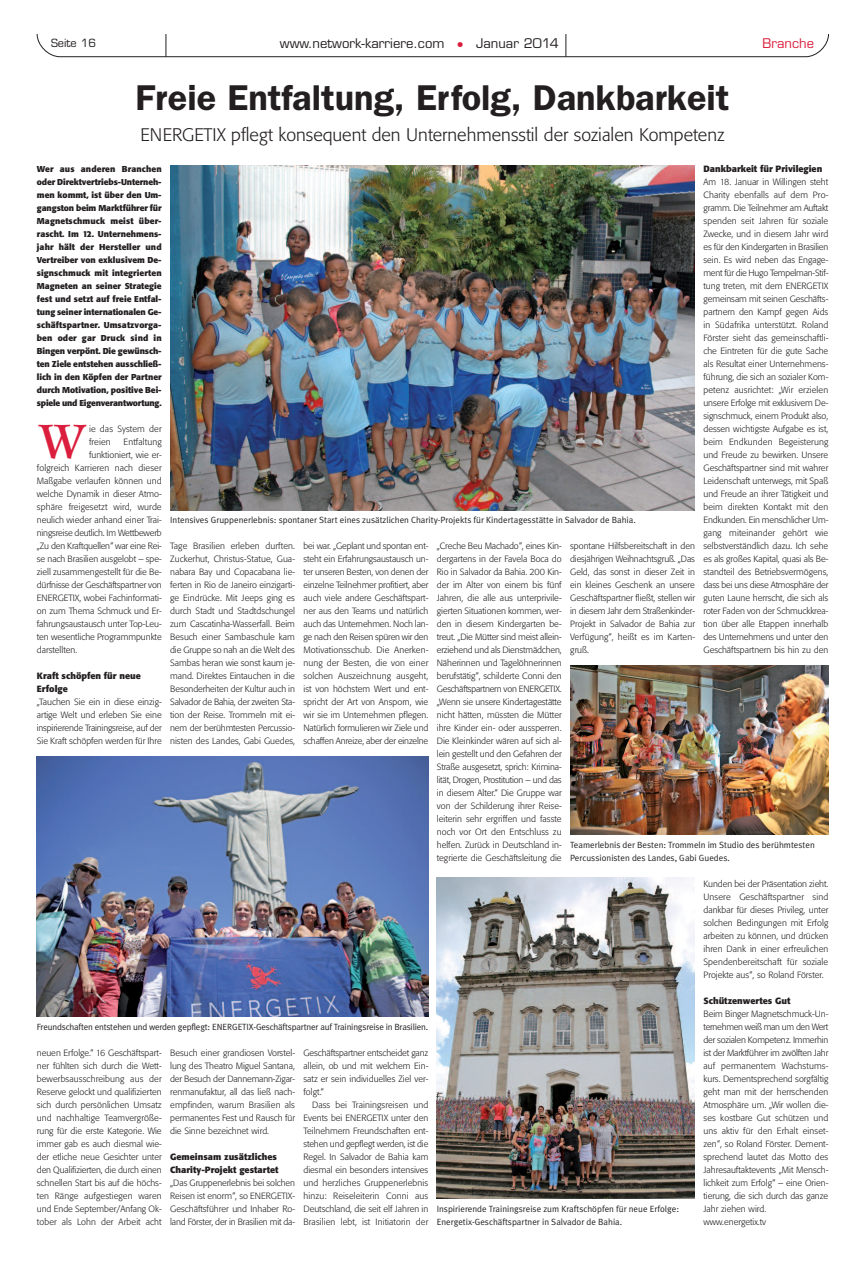
<style>
.page{position:relative;width:851px;height:1262px;background:#fff}
.page>*{position:absolute;margin:0;border:0;box-sizing:border-box;transform-origin:0 0}
.t1{font:500 49.9px "Esprit";color:#db1e3d}
.t2{font:600 36px "Franklin Gothic";color:#231f20}
.t3{font:300 18px "Formata";color:#231f20}
.t4{font:13px "Eurostile";color:#231f20}
.t5{font:13px "Eurostile";color:#db1e3d}
.t6{font:11px "Eurostile";color:#231f20}
.t7{font:300 9px/13px "Formata";color:#231f20;text-align:justify}
.t8{font:9px/13px "Meta Plus Normal";color:#231f20}
.t9{font:700 9px/13px "Formata";color:#231f20}
.t10{font:9px "Meta Plus Normal";letter-spacing:-.02em;color:#231f20}
.t11{font:300 9px "Formata";letter-spacing:-.02em;color:#231f20}
.t12{font:700 8.5px/13px "Formata";letter-spacing:-.025em;color:#231f20;text-align:justify}
.s1{color:#db1e3d}
</style>
<div class="page">
<svg style="left:37px;top:34px;width:791px;height:23px"></svg>
<img style="left:170px;top:165px;width:524px;height:345px">
<img style="left:37px;top:756px;width:391px;height:260px">
<img style="left:570px;top:665px;width:258px;height:169px">
<img style="left:437px;top:877px;width:257px;height:321px">
<p class="t6" style="left:51px;top:38px;width:46px">Seite 16</p>
<h3 class="t4" style="left:280px;top:38px;width:280px">www.network-karriere.com <span class="s1">●</span> Januar 2014</h3>
<h3 class="t5" style="left:762px;top:38px;width:53px">Branche</h3>
<h2 class="t2" style="left:135px;top:76px;width:595px">Freie Entfaltung, Erfolg, Dankbarkeit</h2>
<h3 class="t3" style="left:140px;top:127px;width:585px">ENERGETIX pflegt konsequent den Unternehmensstil der sozialen Kompetenz</h3>
<p class="t12" style="left:37px;top:163px;width:126px">Wer aus anderen Branchen oder Direktvertriebs-Unterneh&shy;men kommt, ist über den Um&shy;gangston beim Marktführer für Magnetschmuck meist über&shy;rascht. Im 12. Unternehmens&shy;jahr hält der Hersteller und Vertreiber von exklusivem De&shy;signschmuck mit integrierten Magneten an seiner Strategie fest und setzt auf freie Entfal&shy;tung seiner internationalen Ge&shy;schäftspartner. Umsatzvorga&shy;ben oder gar Druck sind in Bingen verpönt. Die gewünsch&shy;ten Ziele entstehen ausschließ&shy;lich in den Köpfen der Partner durch Motivation, positive Bei&shy;spiele und Eigenverantwortung.</p>
<h1 class="t1" style="left:37px;top:422px;width:52px">W</h1>
<p class="t7" style="left:89px;top:423px;width:74px">ie das System der freien</p>
<p class="t9" style="left:703px;top:163px;width:120px">Dankbarkeit für Privilegien</p>
<p class="t7" style="left:703px;top:176px;width:126px">Am 18. Januar in Willingen steht Charity ebenfalls auf dem Pro&shy;gramm. Die Teilnehmer am Auftakt spenden seit Jahren für soziale Zwecke, und in diesem Jahr wird es für den Kindergarten in Brasilien sein. Es wird neben das Engage&shy;ment für die Hugo Tempelman-Stif&shy;tung treten, mit dem ENERGETIX gemeinsam mit seinen Geschäfts&shy;partnern den Kampf gegen Aids in Südafrika unterstützt. Roland Förster sieht das gemeinschaftli&shy;che Eintreten für die gute Sache als Resultat einer Unternehmens&shy;führung, die sich an sozialer Kom&shy;petenz ausrichtet: „Wir erzielen unsere Erfolge mit exklusivem De&shy;signschmuck, einem Produkt also, dessen wichtigste Aufgabe es ist, beim Endkunden Begeisterung und Freude zu bewirken. Unsere Geschäftspartner sind mit wahrer Leidenschaft unterwegs, mit Spaß und Freude an ihrer Tätigkeit und beim direkten Kontakt mit den Endkunden. Ein menschlicher Um&shy;gang miteinander gehört wie selbstverständlich dazu. Ich sehe es als großes Kapital, quasi als Be&shy;standteil des Betriebsvermögens, dass bei uns diese Atmosphäre der guten Laune herrscht, die sich als roter Faden von der Schmuckkrea&shy;tion über alle Etappen innerhalb des Unternehmens und unter den Geschäftspartnern bis hin zu den</p>
<p class="t7" style="left:124px;top:436px;width:40px">Entfaltung</p>
<p class="t7" style="left:89px;top:449px;width:74px">funktioniert, wie er-</p>
<p class="t7" style="left:37px;top:462px;width:126px">folgreich Karrieren nach dieser</p>
<p class="t7" style="left:37px;top:475px;width:126px">Maßgabe verlaufen können und</p>
<p class="t7" style="left:37px;top:488px;width:126px">welche Dynamik in dieser Atmo-</p>
<p class="t7" style="left:37px;top:501px;width:126px">sphäre freigesetzt wird, wurde</p>
<p class="t7" style="left:37px;top:514px;width:126px">neulich wieder anhand einer Trai-</p>
<p class="t11" style="left:37px;top:528px;width:126px">ningsreise deutlich. Im Wettbewerb</p>
<p class="t7" style="left:37px;top:540px;width:126px">„Zu den Kraftquellen“ war eine Rei-</p>
<p class="t7" style="left:37px;top:553px;width:126px">se nach Brasilien ausgelobt – spe-</p>
<p class="t7" style="left:37px;top:566px;width:126px">ziell zusammengestellt für die Be-</p>
<p class="t7" style="left:37px;top:579px;width:126px">dürfnisse der Geschäftspartner von</p>
<p class="t7" style="left:37px;top:592px;width:126px">ENERGETIX, wobei Fachinformati-</p>
<p class="t7" style="left:37px;top:605px;width:126px">on zum Thema Schmuck und Er-</p>
<p class="t7" style="left:37px;top:618px;width:126px">fahrungsaustausch unter Top-Leu-</p>
<p class="t7" style="left:37px;top:631px;width:126px">ten wesentliche Programmpunkte</p>
<p class="t7" style="left:37px;top:644px;width:42px">darstellten.</p>
<p class="t9" style="left:37px;top:670px;width:105px">Kraft schöpfen für neue<br>Erfolge</p>
<p class="t7" style="left:37px;top:696px;width:126px">„Tauchen Sie ein in diese einzig&shy;artige Welt und erleben Sie eine inspirierende Trainingsreise, auf der Sie Kraft schöpfen werden für Ihre</p>
<p class="t8" style="left:170px;top:513px;width:467px">Intensives Gruppenerlebnis: spontaner Start eines zusätzlichen Charity-Projekts für Kindertagesstätte in Salvador de Bahia.</p>
<p class="t7" style="left:170px;top:540px;width:126px">Tage Brasilien erleben durften.<br>Zuckerhut, Christus-Statue, Gua&shy;nabara Bay und Copacabana lie&shy;ferten in Rio de Janeiro einzigarti&shy;ge Eindrücke. Mit Jeeps ging es durch Stadt und Stadtdschungel zum Cascatinha-Wasserfall. Beim Besuch einer Sambaschule kam die Gruppe so nah an die Welt des Sambas heran wie sonst kaum je&shy;mand. Direktes Eintauchen in die Besonderheiten der Kultur auch in Salvador de Bahia, der zweiten Sta&shy;tion der Reise. Trommeln mit ei&shy;nem der berühmtesten Percussio&shy;nisten des Landes, Gabi Guedes,</p>
<p class="t7" style="left:303px;top:540px;width:126px">bei war. „Geplant und spontan ent&shy;steht ein Erfahrungsaustausch un&shy;ter unseren Besten, von denen der einzelne Teilnehmer profitiert, aber auch viele andere Geschäftspart&shy;ner aus den Teams und natürlich auch das Unternehmen. Noch lan&shy;ge nach den Reisen spüren wir den Motivationsschub. Die Anerken&shy;nung der Besten, die von einer solchen Auszeichnung ausgeht, ist von höchstem Wert und ent&shy;spricht der Art von Ansporn, wie wir sie im Unternehmen pflegen.<br>Natürlich formulieren wir Ziele und schaffen Anreize, aber der einzelne</p>
<p class="t7" style="left:437px;top:540px;width:126px">„Creche Beu Machado“, eines Kin&shy;dergartens in der Favela Boca do Rio in Salvador da Bahia. 200 Kin&shy;der im Alter von einem bis fünf Jahren, die alle aus unterprivile&shy;gierten Situationen kommen, wer&shy;den in diesem Kindergarten be&shy;treut. „Die Mütter sind meist allein&shy;erziehend und als Dienstmädchen, Näherinnen und Tagelöhnerinnen berufstätig“, schilderte Conni den Geschäftspartnern von ENERGETIX. „Wenn sie unsere Kindertagestätte nicht hätten, müssten die Mütter ihre Kinder ein- oder aussperren.<br>Die Kleinkinder wären auf sich al&shy;lein gestellt und den Gefahren der Straße ausgesetzt, sprich: Krimina&shy;lität, Drogen, Prostitution – und das in diesem Alter.“ Die Gruppe war von der Schilderung ihrer Reise&shy;leiterin sehr ergriffen und fasste noch vor Ort den Entschluss zu helfen. Zurück in Deutschland in&shy;tegrierte die Geschäftsleitung die</p>
<p class="t7" style="left:570px;top:540px;width:126px">spontane Hilfsbereitschaft in den diesjährigen Weihnachtsgruß. „Das Geld, das sonst in dieser Zeit in ein kleines Geschenk an unsere Geschäftspartner fließt, stellen wir in diesem Jahr dem Straßenkinder-Projekt in Salvador de Bahia zur Verfügung“, heißt es im Karten&shy;gruß.</p>
<p class="t8" style="left:570px;top:838px;width:246px">Teamerlebnis der Besten: Trommeln im Studio des berühmtesten<br>Percussionisten des Landes, Gabi Guedes.</p>
<p class="t7" style="left:703px;top:878px;width:126px">Kunden bei der Präsentation zieht.<br>Unsere Geschäftspartner sind dankbar für dieses Privileg, unter solchen Bedingungen mit Erfolg arbeiten zu können, und drücken ihren Dank in einer erfreulichen Spendenbereitschaft für soziale Projekte aus“, so Roland Förster.</p>
<p class="t9" style="left:703px;top:995px;width:88px">Schützenwertes Gut</p>
<p class="t7" style="left:703px;top:1008px;width:126px;text-align:left">Beim Binger Magnetschmuck-Un&shy;ternehmen weiß man um den Wert der sozialen Kompetenz. Immerhin ist der Marktführer im zwölften Jahr auf permanentem Wachstums&shy;kurs. Dementsprechend sorgfältig geht man mit der herrschenden<br>Atmosphäre um. „Wir wollen die&shy;ses kostbare Gut schützen und uns aktiv für den Erhalt einset&shy;zen“, so Roland Förster. Dement&shy;sprechend lautet das Motto des<br>Jahresauftaktevents „Mit Mensch&shy;lichkeit zum Erfolg“ – eine Orien&shy;tierung, die sich durch das ganze<br>Jahr ziehen wird. www.energetix.tv</p>
<p class="t10" style="left:37px;top:1021px;width:393px">Freundschaften entstehen und werden gepflegt: ENERGETIX-Geschäftspartner auf Trainingsreise in Brasilien.</p>
<p class="t7" style="left:303px;top:1047px;width:126px">Geschäftspartner entscheidet ganz allein, ob und mit welchem Ein&shy;satz er sein individuelles Ziel ver&shy;folgt.“</p>
<p class="t7" style="left:303px;top:1099px;width:126px;text-indent:9px">Dass bei Trainingsreisen und Events bei ENERGETIX unter den Teilnehmern Freundschaften ent&shy;stehen und gepflegt werden, ist die Regel. In Salvador de Bahia kam diesmal ein besonders intensives und herzliches Gruppenerlebnis hinzu: Reiseleiterin Conni aus Deutschland, die seit elf Jahren in Brasilien lebt, ist Initiatorin der</p>
<p class="t7" style="left:37px;top:1047px;width:126px">neuen Erfolge.“ 16 Geschäftspart&shy;ner fühlten sich durch die Wett&shy;bewerbsausschreibung aus der Reserve gelockt und qualifizierten sich durch persönlichen Umsatz und nachhaltige Teamvergröße&shy;rung für die erste Kategorie. Wie immer gab es auch diesmal wie&shy;der etliche neue Gesichter unter den Qualifizierten, die durch einen schnellen Start bis auf die höchs&shy;ten Ränge aufgestiegen waren und Ende September/Anfang Ok&shy;tober als Lohn der Arbeit acht</p>
<p class="t7" style="left:170px;top:1047px;width:126px">Besuch einer grandiosen Vorstel&shy;lung des Theatro Miguel Santana, der Besuch der Dannemann-Zigar&shy;renmanufaktur, all das ließ nach&shy;empfinden, warum Brasilien als permanentes Fest und Rausch für die Sinne bezeichnet wird.</p>
<p class="t9" style="left:170px;top:1151px;width:110px">Gemeinsam zusätzliches<br>Charity-Projekt gestartet</p>
<p class="t7" style="left:170px;top:1177px;width:126px">„Das Gruppenerlebnis bei solchen Reisen ist enorm“, so ENERGETIX-Geschäftsführer und Inhaber Ro&shy;land Förster, der in Brasilien mit da-</p>
<p class="t8" style="left:437px;top:1202px;width:244px">Inspirierende Trainingsreise zum Kraftschöpfen für neue Erfolge:<br>Energetix-Geschäftspartner in Salvador de Bahia.</p>
</div>
